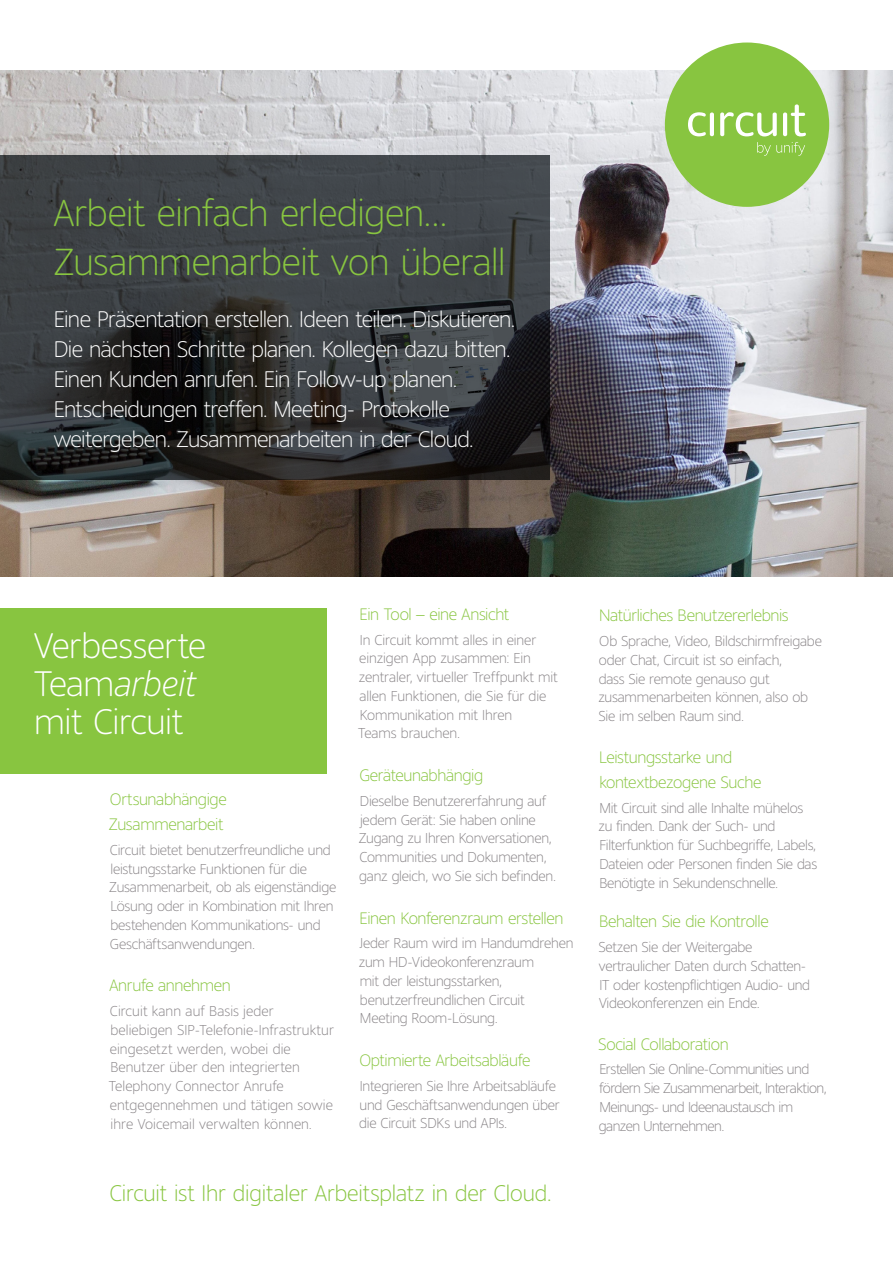
<style>
.page{position:relative;width:893px;height:1263px;background:#fff}
.page>*{position:absolute;margin:0;border:0;box-sizing:border-box;transform-origin:0 0}
.t1{font:300 37.5px/49.5px "Harmony Sans";letter-spacing:-.01em;color:#88c540}
.t2{font:300 35.25px/38.1px "Harmony Sans";letter-spacing:-.01em;color:#fff}
.t3{font:300 22.5px/30px "Harmony Sans";letter-spacing:-.025em;color:#fff}
.t4{font:300 22.5px "Harmony Sans";letter-spacing:-.005em;color:#88c540}
.t5{font:300 16.5px/24.8px "Harmony Sans";letter-spacing:-.02em;color:#88c540}
.t6{font:300 14.25px/18.8px "Harmony Sans";letter-spacing:-.015em;color:#888487}
.t7{font:300 14.25px/18.8px "Harmony Sans";letter-spacing:.005em;color:#888487}
.t8{font:300 14.25px/18.8px "Harmony Sans";letter-spacing:-.035em;color:#888487}
.s1{font-style:italic}
</style>
<div class="page">
<div style="left:0;top:608px;width:327px;height:166px;background:#88c540"></div>
<img style="left:0;top:70px;width:893px;height:506px">
<svg style="left:0;top:155px;width:550px;height:325px;fill:#3d4144"></svg>
<div style="left:665px;top:43px;width:164px;height:164px;background:#88c540;border-radius:50%"></div>
<svg style="left:688px;top:112px;width:18px;height:24px"></svg>
<hr style="left:783px;top:112px;width:4px;height:24px;background:#fff;border-radius:2px">
<svg style="left:720px;top:112px;width:57px;height:24px"></svg>
<hr style="left:710px;top:112px;width:4px;height:24px;background:#fff;border-radius:2px">
<svg style="left:791px;top:104px;width:15px;height:32px"></svg>
<svg style="left:757px;top:142px;width:48px;height:14px"></svg>
<h1 class="t1" style="left:54px;top:187px;width:453px">Arbeit einfach erledigen…<br>Zusammenarbeit von überall</h1>
<p class="t3" style="left:54px;top:303px;width:463px">Eine Präsentation erstellen. Ideen teilen. Diskutieren.<br>Die nächsten Schritte planen. Kollegen dazu bitten.<br>Einen Kunden anrufen. Ein Follow-up planen.<br>Entscheidungen treffen. Meeting- Protokolle weitergeben. Zusammenarbeiten in der Cloud.</p>
<h2 class="t2" style="left:34px;top:626px;width:174px">Verbesserte<br>Team<span class="s1">arbeit </span>mit Circuit</h2>
<p class="t5" style="left:109px;top:787px;width:119px">Ortsunabhängige<br>Zusammenarbeit</p>
<p class="t6" style="left:109px;top:840px;width:229px">Circuit bietet benutzerfreundliche und leistungsstarke Funktionen für die Zusammenarbeit, ob als eigenständige Lösung oder in Kombination mit Ihren bestehenden Kommunikations- und Geschäftsanwendungen.</p>
<p class="t5" style="left:109px;top:973px;width:123px">Anrufe annehmen</p>
<p class="t7" style="left:109px;top:1001px;width:227px">Circuit kann auf Basis jeder beliebigen SIP-Telefonie-Infrastruktur eingesetzt werden, wobei die<br>Benutzer über den integrierten<br>Telephony Connector Anrufe entgegennehmen und tätigen sowie ihre Voicemail verwalten können.</p>
<p class="t5" style="left:360px;top:601px;width:151px">Ein Tool – eine Ansicht</p>
<p class="t6" style="left:358px;top:630px;width:201px">In Circuit kommt alles in einer einzigen App zusammen: Ein zentraler, virtueller Treffpunkt mit allen Funktionen, die Sie für die<br>Kommunikation mit Ihren<br>Teams brauchen.</p>
<p class="t5" style="left:359px;top:763px;width:125px">Geräteunabhängig</p>
<p class="t6" style="left:359px;top:791px;width:199px">Dieselbe Benutzererfahrung auf jedem Gerät: Sie haben online<br>Zugang zu Ihren Konversationen,<br>Communities und Dokumenten, ganz gleich, wo Sie sich befinden.</p>
<p class="t5" style="left:360px;top:905px;width:205px">Einen Konferenzraum erstellen</p>
<p class="t6" style="left:359px;top:934px;width:216px">Jeder Raum wird im Handumdrehen zum HD-Videokonferenzraum<br>mit der leistungsstarken, benutzerfreundlichen Circuit<br>Meeting Room-Lösung.</p>
<p class="t5" style="left:359px;top:1048px;width:173px">Optimierte Arbeitsabläufe</p>
<p class="t6" style="left:359px;top:1076px;width:202px">Integrieren Sie Ihre Arbeitsabläufe und Geschäftsanwendungen über die Circuit SDKs und APIs.</p>
<h3 class="t4" style="left:109px;top:1179px;width:443px">Circuit ist Ihr digitaler Arbeitsplatz in der Cloud.</h3>
<p class="t5" style="left:599px;top:603px;width:191px">Natürliches Benutzererlebnis</p>
<p class="t6" style="left:598px;top:631px;width:225px">Ob Sprache, Video, Bildschirmfreigabe oder Chat, Circuit ist so einfach,<br>dass Sie remote genauso gut zusammenarbeiten können, also ob<br>Sie im selben Raum sind.</p>
<p class="t5" style="left:599px;top:745px;width:164px">Leistungsstarke und kontextbezogene Suche</p>
<p class="t6" style="left:598px;top:798px;width:220px">Mit Circuit sind alle Inhalte mühelos zu finden. Dank der Such- und Filterfunktion für Suchbegriffe, Labels, Dateien oder Personen finden Sie das Benötigte in Sekundenschnelle.</p>
<p class="t5" style="left:599px;top:909px;width:171px">Behalten Sie die Kontrolle</p>
<p class="t6" style="left:598px;top:937px;width:213px">Setzen Sie der Weitergabe vertraulicher Daten durch Schatten-<br>IT oder kostenpflichtigen Audio- und<br>Videokonferenzen ein Ende.</p>
<p class="t5" style="left:598px;top:1031px;width:132px">Social Collaboration</p>
<p class="t8" style="left:599px;top:1060px;width:230px">Erstellen Sie Online-Communities und fördern Sie Zusammenarbeit, Interaktion, Meinungs- und Ideenaustausch im ganzen Unternehmen.</p>
</div>
